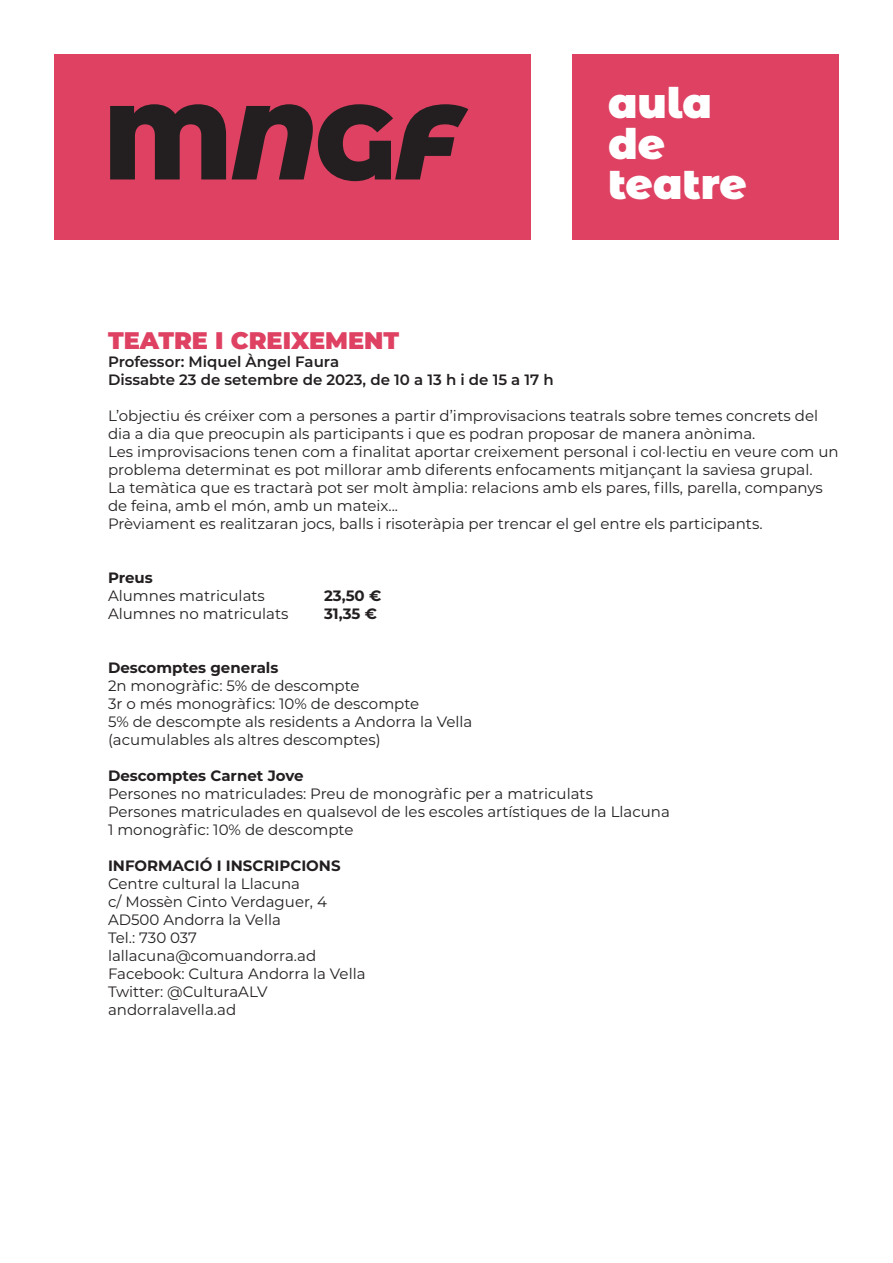
<style>
.page{position:relative;width:893px;height:1263px;background:#fff}
.page>*{position:absolute;margin:0;border:0;box-sizing:border-box;transform-origin:0 0}
.t1{font:900 105px "Montserrat Alternates";color:#231f20}
.t2{font:900 42px/40.5px "Montserrat Alternates";color:#fff}
.t3{font:900 24px "Montserrat";color:#de4162}
.t4{font:15px/18px "Montserrat";color:#231f20}
.t5{font:700 15px "Montserrat";color:#231f20}
.t6{font:600 15px/18px "Montserrat";color:#231f20}
.s1{font-style:italic}
</style>
<div class="page">
<div style="left:54px;top:54px;width:477px;height:185px;background:#de4162"></div>
<div style="left:572px;top:54px;width:267px;height:185px;background:#de4162"></div>
<h1 class="t1" style="left:104px;top:63px;width:358px">M<span class="s1">N</span>G<span class="s1">F</span></h1>
<h2 class="t2" style="left:608px;top:81px;width:105px">aula de</h2>
<h2 class="t2" style="left:608px;top:162px;width:140px">teatre</h2>
<h3 class="t3" style="left:108px;top:322px;width:293px">TEATRE I CREIXEMENT</h3>
<p class="t6" style="left:108px;top:352px;width:447px">Professor: Miquel Àngel Faura<br>Dissabte 23 de setembre de 2023, de 10 a 13 h i de 15 a 17 h</p>
<p class="t4" style="left:108px;top:406px;width:732px">L’objectiu és créixer com a persones a partir d’improvisacions teatrals sobre temes concrets del dia a dia que preocupin als participants i que es podran proposar de manera anònima.<br>Les improvisacions tenen com a finalitat aportar creixement personal i col·lectiu en veure com un problema determinat es pot millorar amb diferents enfocaments mitjançant la saviesa grupal.<br>La temàtica que es tractarà pot ser molt àmplia: relacions amb els pares, fills, parella, companys de feina, amb el món, amb un mateix...<br>Prèviament es realitzaran jocs, balls i risoteràpia per trencar el gel entre els participants.</p>
<p class="t5" style="left:108px;top:567px;width:46px">Preus</p>
<p class="t4" style="left:108px;top:586px;width:158px">Alumnes matriculats</p>
<p class="t5" style="left:324px;top:585px;width:59px">23,50 €</p>
<p class="t4" style="left:108px;top:604px;width:182px">Alumnes no matriculats</p>
<p class="t5" style="left:324px;top:603px;width:55px">31,35 €</p>
<p class="t5" style="left:108px;top:657px;width:172px">Descomptes generals</p>
<p class="t4" style="left:108px;top:676px;width:366px">2n monogràfic: 5% de descompte<br>3r o més monogràfics: 10% de descompte<br>5% de descompte als residents a Andorra la Vella (acumulables als altres descomptes)</p>
<p class="t5" style="left:108px;top:765px;width:197px">Descomptes Carnet Jove</p>
<p class="t4" style="left:108px;top:784px;width:563px">Persones no matriculades: Preu de monogràfic per a matriculats<br>Persones matriculades en qualsevol de les escoles artístiques de la Llacuna<br>1 monogràfic: 10% de descompte</p>
<p class="t5" style="left:108px;top:855px;width:234px">INFORMACIÓ I INSCRIPCIONS</p>
<p class="t4" style="left:108px;top:874px;width:259px">Centre cultural la Llacuna<br>c/ Mossèn Cinto Verdaguer, 4<br>AD500 Andorra la Vella<br>Tel.: 730 037 lallacuna@comuandorra.ad<br>Facebook: Cultura Andorra la Vella<br>Twitter: @CulturaALV andorralavella.ad</p>
</div>
